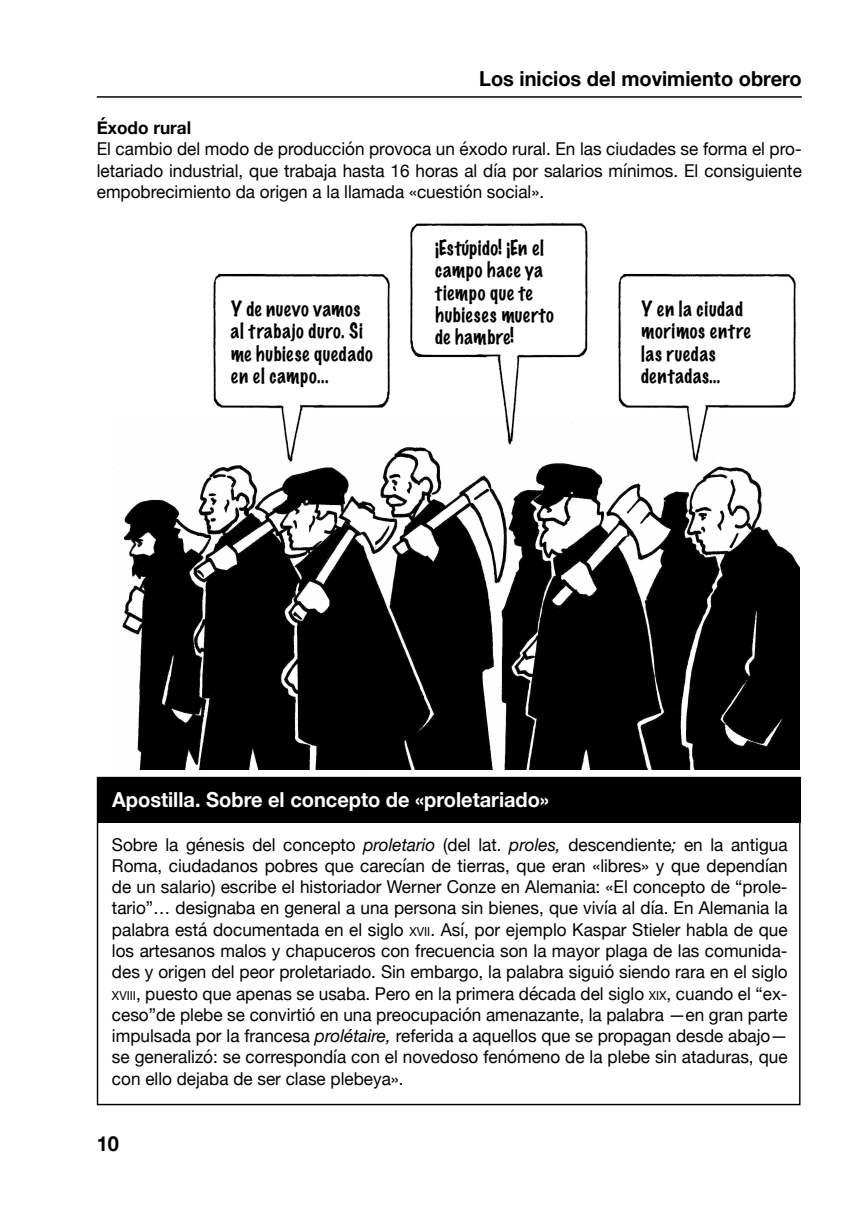
<style>
.page{position:relative;width:850px;height:1215px;background:#fff}
.page>*{position:absolute;margin:0;border:0;box-sizing:border-box;transform-origin:0 0}
.t1{font:700 20.6px "Helvetica Neue";color:#fff}
.t2{font:700 20.6px "Helvetica Neue";color:#000}
.p0{font:100 19.2px/22.2px "Marker Felt";letter-spacing:.035em;color:#000}
.t3{font:17.8px/21.2px "Helvetica Neue";color:#000;text-align:justify}
.t4{font:700 17.8px "Helvetica Neue";color:#000}
.s1{font-style:italic}
.s2{font-size:12.4px}
</style>
<div class="page">
<hr style="left:97px;top:96px;width:704px;height:2px;background:#000">
<div style="left:97px;top:777px;width:703px;height:45px;background:#000"></div>
<img style="left:113px;top:447px;width:686px;height:322px">
<img style="left:204px;top:273px;width:190px;height:231px">
<img style="left:609px;top:273px;width:190px;height:231px">
<img style="left:407px;top:222px;width:189px;height:323px">
<p class="t2" style="left:479px;top:62px;width:324px">Los inicios del movimiento obrero</p>
<p class="t4" style="left:97px;top:114px;width:96px">Éxodo rural</p>
<p class="t3" style="left:97px;top:139px;width:706px">El cambio del modo de producción provoca un éxodo rural. En las ciudades se forma el pro&shy;letariado industrial, que trabaja hasta 16 horas al día por salarios mínimos. El consiguiente empobrecimiento da origen a la llamada «cuestión social».</p>
<p class="p0" style="left:435px;top:237px;width:120px">¡Estúpido! ¡En el campo hace ya tiempo que te hubieses muerto de hambre!</p>
<p class="p0" style="left:231px;top:297px;width:143px">Y de nuevo vamos al trabajo duro. Si me hubiese quedado en el campo...</p>
<p class="p0" style="left:641px;top:297px;width:111px">Y en la ciudad morimos entre las ruedas dentadas…</p>
<p class="t1" style="left:112px;top:783px;width:438px">Apostilla. Sobre el concepto de «proletariado»</p>
<p class="t3" style="left:112px;top:835px;width:677px">Sobre la génesis del concepto <span class="s1">proletario</span> (del lat. <span class="s1">proles,</span> descendiente<span class="s1">;</span> en la antigua Roma, ciudadanos pobres que carecían de tierras, que eran «libres» y que dependían de un salario) escribe el historiador Werner Conze en Alemania: «El concepto de “prole&shy;tario”… designaba en general a una persona sin bienes, que vivía al día. En Alemania la palabra está documentada en el siglo <span class="s2">XVII</span>. Así, por ejemplo Kaspar Stieler habla de que los artesanos malos y chapuceros con frecuencia son la mayor plaga de las comunida&shy;des y origen del peor proletariado. Sin embargo, la palabra siguió siendo rara en el siglo <span class="s2">XVIII</span>, puesto que apenas se usaba. Pero en la primera década del siglo <span class="s2">XIX</span>, cuando el “ex&shy;ceso”de plebe se convirtió en una preocupación amenazante, la palabra —en gran parte impulsada por la francesa <span class="s1">prolétaire,</span> referida a aquellos que se propagan desde abajo— se generalizó: se correspondía con el novedoso fenómeno de la plebe sin ataduras, que con ello dejaba de ser clase plebeya».</p>
<p class="t2" style="left:97px;top:1127px;width:24px">10</p>
</div>
